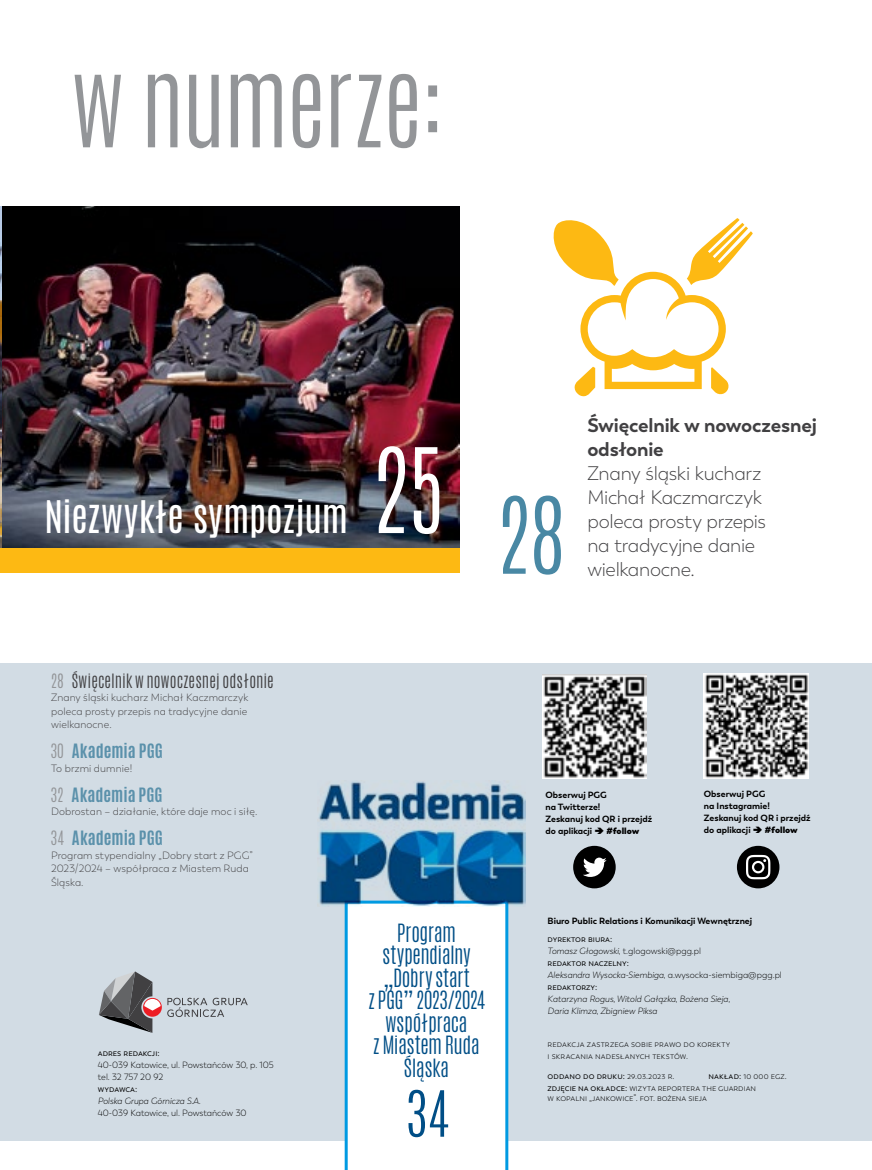
<style>
.page{position:relative;width:872px;height:1170px;background:#fff}
.page>*{position:absolute;margin:0;border:0;box-sizing:border-box;transform-origin:0 0}
.t1{font:300 99.9px "Antonio";color:#fff}
.t2{font:300 99px "Antonio";letter-spacing:-.025em;color:#939598}
.t3{font:300 89.85px "Antonio";color:#4988a4}
.t4{font:300 54px "Antonio";color:#004e86}
.t5{font:37.5px "Antonio";color:#fff}
.t6{font:300 21px/22.5px "Antonio";letter-spacing:-.02em;color:#004e86;text-align:center}
.t7{font:300 19.5px/24px "Trenda";letter-spacing:-.015em;color:#414042}
.t8{font:700 19.5px/24px "Trenda";letter-spacing:-.01em;color:#414042}
.t9{font:700 16.5px "Antonio";letter-spacing:.005em;color:#5b91ab}
.t10{font:300 16.5px "Antonio";letter-spacing:.005em;color:#414042}
.t11{font:300 10.5px/13.5px "Trenda";letter-spacing:.01em;color:#414042;text-align:justify}
.t12{font:300 9px/12px "Trenda";letter-spacing:.005em;color:#000}
.t13{font:700 9px/12px "Trenda";color:#000}
.t14{font:italic 300 9px/12px "Trenda";color:#000}
.t15{font:9px "Trenda";color:#000}
.t16{font:800 9px "Trenda";color:#000}
.s1{color:#939598}
.s2{font-weight:300;color:#939598}
.s3{font-weight:400}
.s4{font-style:italic}
.s5{font-weight:300}
</style>
<div class="page">
<div style="left:0;top:663px;width:872px;height:478px;background:#d2dce4"></div>
<div style="left:345px;top:925px;width:163px;height:244px;background:#fff"></div>
<img style="left:2px;top:206px;width:457px;height:342px">
<img style="left:0;top:206px;width:2px;height:342px">
<svg style="left:0;top:548px;width:1px;height:24px"></svg>
<div style="left:1px;top:548px;width:458px;height:24px;background:#fdb913"></div>
<svg style="left:99px;top:971px;width:62px;height:61px"></svg>
<svg style="left:167px;top:997px;width:81px;height:19px"></svg>
<img style="left:542px;top:674px;width:104px;height:104px">
<img style="left:704px;top:673px;width:104px;height:105px">
<svg style="left:737px;top:845px;width:42px;height:43px"></svg>
<svg style="left:573px;top:845px;width:42px;height:43px"></svg>
<div style="left:344px;top:906px;width:165px;height:19px;background:#fff"></div>
<img style="left:319px;top:781px;width:207px;height:125px">
<svg style="left:553px;top:218px;width:199px;height:178px"></svg>
<h2 class="t2" style="left:72px;top:34px;width:376px">w numerze:</h2>
<h3 class="t5" style="left:44px;top:489px;width:305px">Niezwykłe sympozjum</h3>
<h1 class="t1" style="left:373px;top:418px;width:73px">25</h1>
<h3 class="t3" style="left:498px;top:471px;width:67px">28</h3>
<h3 class="t8" style="left:587px;top:413px;width:231px">Święcelnik w nowoczesnej odsłonie</h3>
<h3 class="t7" style="left:587px;top:462px;width:180px">Znany śląski kucharz<br>Michał Kaczmarczyk poleca prosty przepis na tradycyjne danie wielkanocne.</h3>
<h3 class="t10" style="left:51px;top:668px;width:224px"><span class="s1">28</span> Święcelnik w nowoczesnej odsłonie</h3>
<p class="t11" style="left:51px;top:691px;width:199px">Znany śląski kucharz Michał Kaczmarczyk poleca prosty przepis na tradycyjne danie wielkanocne.</p>
<h3 class="t9" style="left:51px;top:738px;width:113px"><span class="s2">30</span> Akademia PGG</h3>
<p class="t11" style="left:51px;top:761px;width:83px">To brzmi dumnie!</p>
<h3 class="t9" style="left:51px;top:782px;width:113px"><span class="s2">32</span> Akademia PGG</h3>
<p class="t11" style="left:51px;top:805px;width:208px">Dobrostan – działanie, które daje moc i siłę.</p>
<h3 class="t9" style="left:51px;top:825px;width:113px"><span class="s2">34</span> Akademia PGG</h3>
<p class="t11" style="left:51px;top:848px;width:203px;text-align:left">Program stypendialny „Dobry start z PGG”<br>2023/2024 – współpraca z Miastem Ruda<br>Śląska.</p>
<p class="t15" style="left:98px;top:1047px;width:63px">adres redakcji:</p>
<p class="t12" style="left:98px;top:1059px;width:177px">40-039 Katowice, ul. Powstańców 30, p. 105 tel. 32 757 20 92</p>
<p class="t15" style="left:98px;top:1083px;width:41px">wydawca:</p>
<p class="t14" style="left:98px;top:1095px;width:105px">Polska Grupa Górnicza S.A.</p>
<p class="t12" style="left:98px;top:1107px;width:150px">40-039 Katowice, ul. Powstańców 30</p>
<h3 class="t6" style="left:368px;top:921px;width:118px">Program stypendialny „Dobry start<br>z PGG” 2023/2024 współpraca zMiastem Ruda<br>Śląska</h3>
<h3 class="t4" style="left:407px;top:1074px;width:42px">34</h3>
<p class="t13" style="left:545px;top:789px;width:108px">Obserwuj PGG<br>na Twitterze!<br>Zeskanuj kod QR i przejdź do aplikacji</p>
<p class="t16" style="left:606px;top:825px;width:34px">#follow</p>
<p class="t13" style="left:704px;top:788px;width:108px">Obserwuj PGG<br>na Instagramie!<br>Zeskanuj kod QR i przejdź do aplikacji</p>
<p class="t16" style="left:765px;top:824px;width:34px">#follow</p>
<p class="t13" style="left:547px;top:914px;width:206px">Biuro Public Relations i Komunikacji Wewnętrznej</p>
<p class="t12" style="left:547px;top:932px;width:236px"><span class="s3">dyrektor biura:<br></span><span class="s4">Tomasz Głogowski</span>, t.glogowski@pgg.pl<br><span class="s3">redaktor naczelny:<br></span><span class="s4">Aleksandra Wysocka-Siembiga</span>, a.wysocka-siembiga@pgg.pl <span class="s3">redaktorzy:</span></p>
<p class="t14" style="left:547px;top:992px;width:184px">Katarzyna Rogus, Witold Gałązka, Bożena Sieja,<br>Daria Klimza, Zbigniew Piksa</p>
<p class="t12" style="left:547px;top:1037px;width:184px">redakcja zastrzega sobie prawo do korekty i skracania nadesłanych tekstów.</p>
<p class="t12" style="left:547px;top:1069px;width:241px;text-indent:161px"><span class="s3">nakład:</span> 10 000 egz. <span class="s3">zdjęcie na okładce:</span> wizyta reportera the guardian</p>
<p class="t12" style="left:547px;top:1092px;width:161px">w kopalni „jankowice”. fot. bożena sieja</p>
<p class="t15" style="left:547px;top:1070px;width:128px">oddano do druku: <span class="s5">29.03.2023 r.</span></p>
</div>
